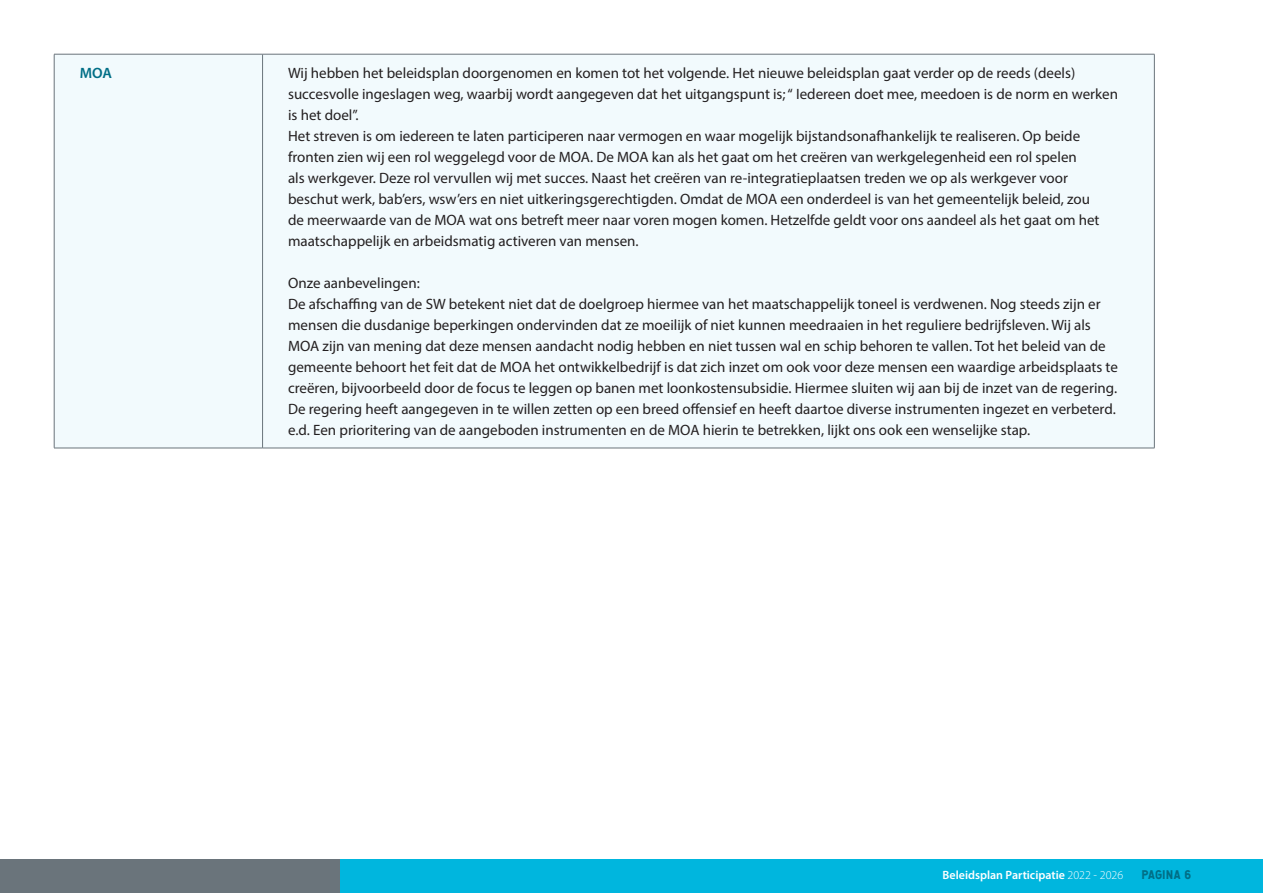
<style>
.page{position:relative;width:1263px;height:893px;background:#fff}
.page>*{position:absolute;margin:0;border:0;box-sizing:border-box;transform-origin:0 0}
.t1{font:15px/21px "Myriad Pro";color:#231f20}
.t2{font:600 15px "Myriad Pro";color:#006e86}
.t3{font:600 12px "Myriad Pro";color:#fff}
.t4{font:12px "Hansief";letter-spacing:.05em;color:#006e86}
.s1{font-weight:300}
</style>
<div class="page">
<div style="left:325px;top:859px;width:938px;height:34px;background:#00b6de"></div>
<div style="left:0;top:859px;width:340px;height:34px;background:#6a747b"></div>
<div style="left:55px;top:55px;width:1099px;height:393px;background:#f2fafd"></div>
<hr style="left:54px;top:54px;width:209px;height:1px;background:#6a747b">
<hr style="left:54px;top:54px;width:1px;height:394px;background:#6a747b">
<hr style="left:263px;top:54px;width:891px;height:1px;background:#6a747b">
<hr style="left:262px;top:54px;width:1px;height:394px;background:#6a747b">
<hr style="left:1154px;top:54px;width:1px;height:394px;background:#6a747b">
<hr style="left:54px;top:448px;width:209px;height:1px;background:#6a747b">
<hr style="left:263px;top:448px;width:891px;height:1px;background:#6a747b">
<p class="t2" style="left:80px;top:64px;width:34px">MOA</p>
<p class="t1" style="left:288px;top:62px;width:831px">Wij hebben het beleidsplan doorgenomen en komen tot het volgende. Het nieuwe beleidsplan gaat verder op de reeds (deels) succesvolle ingeslagen weg, waarbij wordt aangegeven dat het uitgangspunt is; “ Iedereen doet mee, meedoen is de norm en werken is het doel”.</p>
<p class="t1" style="left:288px;top:125px;width:813px">Het streven is om iedereen te laten participeren naar vermogen en waar mogelijk bijstandsonafhankelijk te realiseren. Op beide fronten zien wij een rol weggelegd voor de MOA. De MOA kan als het gaat om het creëren van werkgelegenheid een rol spelen<br>als werkgever. Deze rol vervullen wij met succes. Naast het creëren van re-integratieplaatsen treden we op als werkgever voor beschut werk, bab’ers, wsw’ers en niet uitkeringsgerechtigden. Omdat de MOA een onderdeel is van het gemeentelijk beleid, zou de meerwaarde van de MOA wat ons betreft meer naar voren mogen komen. Hetzelfde geldt voor ons aandeel als het gaat om het maatschappelijk en arbeidsmatig activeren van mensen.</p>
<p class="t1" style="left:288px;top:272px;width:133px">Onze aanbevelingen:</p>
<p class="t1" style="left:288px;top:293px;width:831px">De afschaffing van de SW betekent niet dat de doelgroep hiermee van het maatschappelijk toneel is verdwenen. Nog steeds zijn er mensen die dusdanige beperkingen ondervinden dat ze moeilijk of niet kunnen meedraaien in het reguliere bedrijfsleven. Wij als MOA zijn van mening dat deze mensen aandacht nodig hebben en niet tussen wal en schip behoren te vallen. Tot het beleid van de gemeente behoort het feit dat de MOA het ontwikkelbedrijf is dat zich inzet om ook voor deze mensen een waardige arbeidsplaats te creëren, bijvoorbeeld door de focus te leggen op banen met loonkostensubsidie. Hiermee sluiten wij aan bij de inzet van de regering.<br>De regering heeft aangegeven in te willen zetten op een breed offensief en heeft daartoe diverse instrumenten ingezet en verbeterd. e.d. Een prioritering van de aangeboden instrumenten en de MOA hierin te betrekken, lijkt ons ook een wenselijke stap.</p>
<p class="t3" style="left:942px;top:867px;width:182px">Beleidsplan Participatie <span class="s1">2022 - 2026</span></p>
<p class="t4" style="left:1142px;top:867px;width:51px">PAGINA 6</p>
</div>
